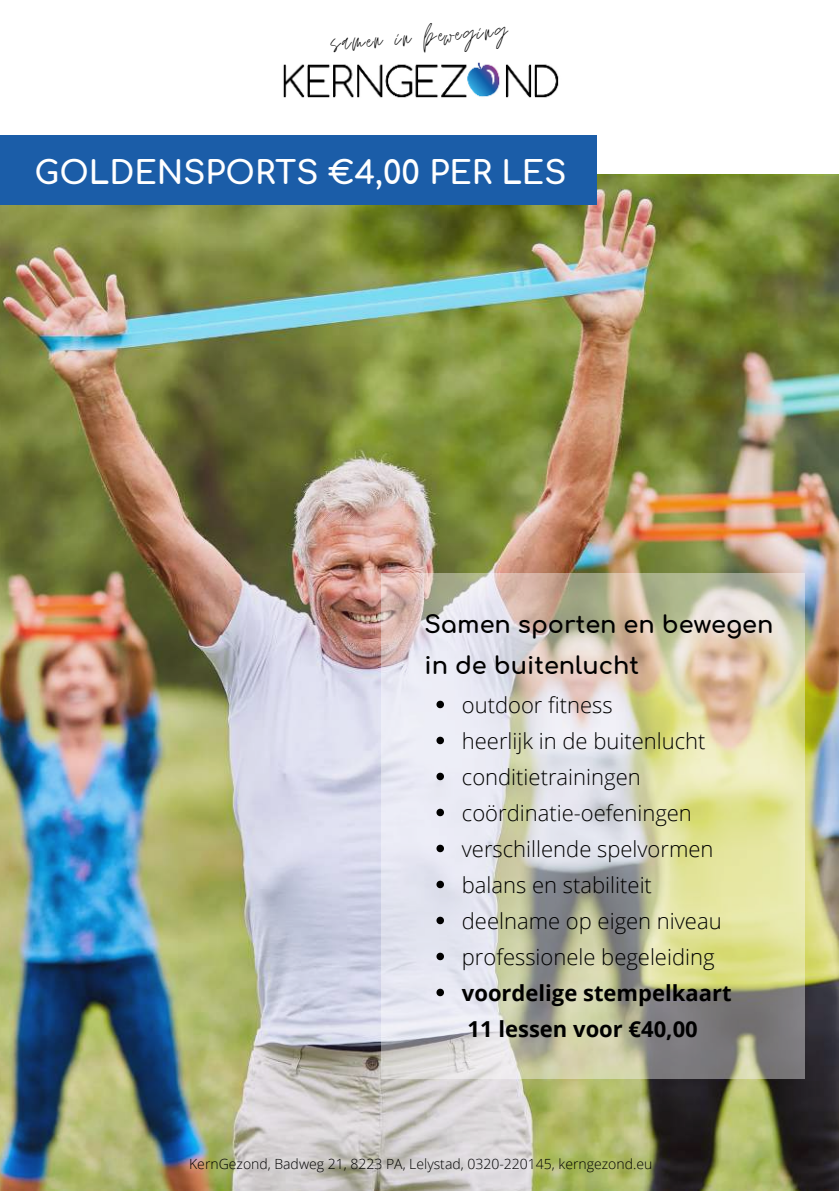
<style>
.page{position:relative;width:839px;height:1191px;background:#fff}
.page>*{position:absolute;margin:0;border:0;box-sizing:border-box;transform-origin:0 0}
.t1{font:40.6px "Jonathan";color:#090909}
.t2{font:700 32px "Comfortaa";color:#fff}
.t3{font:700 24px/40.4px "Comfortaa";color:#000}
.t4{font:300 22px/36px "Open Sans";color:#000}
.t5{font:700 22px/36px "Open Sans";color:#000}
.t6{font:300 14px "Open Sans";color:#000}
</style>
<div class="page">
<img style="left:0;top:176px;width:838px;height:1015px">
<div style="left:0;top:135px;width:596px;height:70px;background:#1b5da8"></div>
<img style="left:283px;top:62px;width:276px;height:36px">
<svg style="left:381px;top:573px;width:424px;height:505px;background:#d0cdba"></svg>
<svg style="left:436px;top:701px;width:8px;height:7px"></svg>
<svg style="left:436px;top:737px;width:8px;height:7px"></svg>
<svg style="left:436px;top:773px;width:8px;height:7px"></svg>
<svg style="left:436px;top:809px;width:8px;height:7px"></svg>
<svg style="left:436px;top:845px;width:8px;height:7px"></svg>
<svg style="left:436px;top:881px;width:8px;height:7px"></svg>
<svg style="left:436px;top:917px;width:8px;height:7px"></svg>
<svg style="left:436px;top:953px;width:8px;height:7px"></svg>
<svg style="left:436px;top:989px;width:8px;height:7px"></svg>
<h1 class="t1" style="left:328px;top:22px;width:179px;rotate:-4deg">samen in beweging</h1>
<h2 class="t2" style="left:35px;top:143px;width:533px">GOLDENSPORTS €4,00 PER LES</h2>
<p class="t3" style="left:424px;top:601px;width:350px">Samen sporten en bewegen in de buitenlucht</p>
<p class="t4" style="left:462px;top:686px;width:261px">outdoor fitness<br>heerlijk in de buitenlucht conditietrainingen coördinatie-oefeningen verschillende spelvormen balans en stabiliteit deelname op eigen niveau professionele begeleiding</p>
<p class="t5" style="left:462px;top:974px;width:271px">voordelige stempelkaart<br>11 lessen voor €40,00</p>
<p class="t6" style="left:189px;top:1155px;width:464px">KernGezond, Badweg 21, 8223 PA, Lelystad, 0320-220145, kerngezond.eu</p>
</div>
